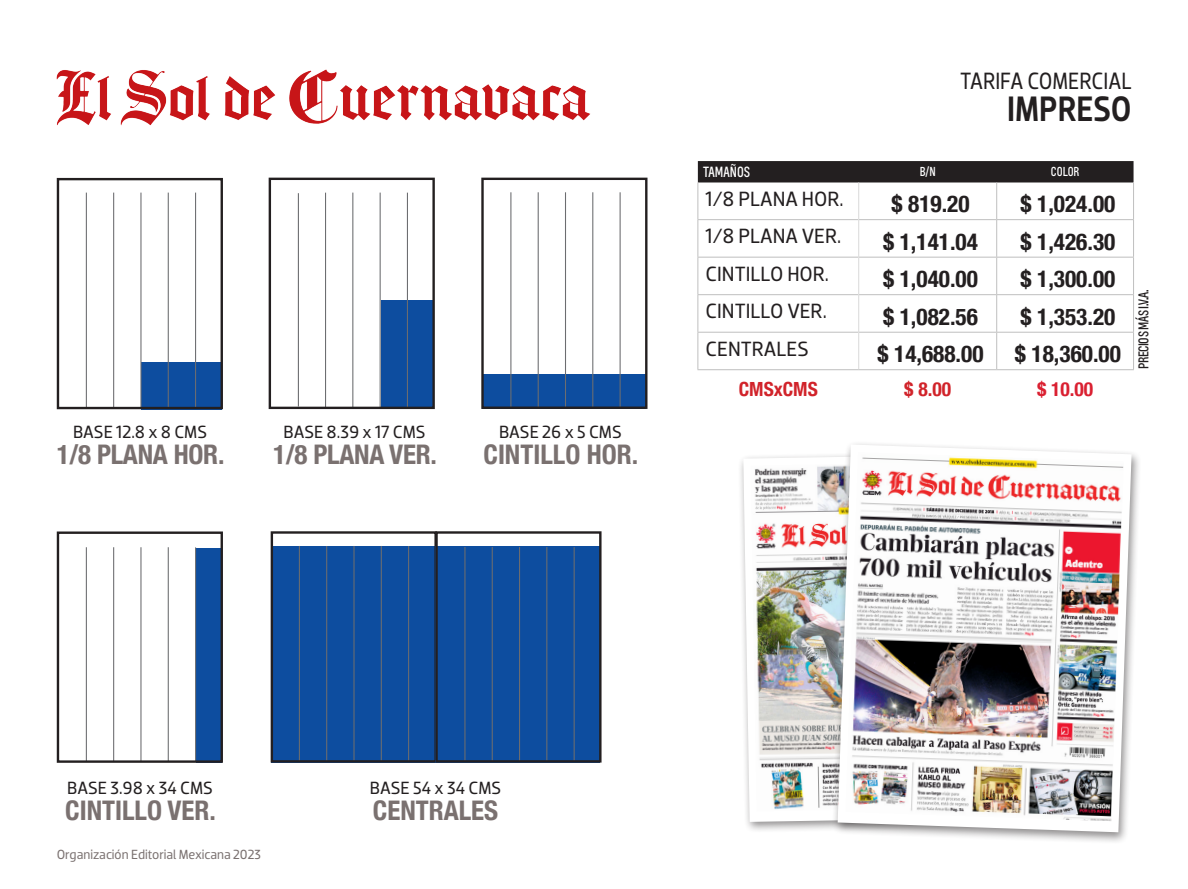
<style>
.page{position:relative;width:1188px;height:889px;background:#fff}
.page>*{position:absolute;margin:0;border:0;box-sizing:border-box;transform-origin:0 0}
.t1{font:500 36px "Dobra";color:#231f20;scale:.9 1}
.t2{font:700 condensed 27px "Helvetica Neue";color:#7a7170}
.t3{font:24px "Dobra";color:#231f20;scale:.9 1}
.t4{font:700 condensed 23.25px "Helvetica Neue";color:#231f20}
.t5{font:21px "Dobra";color:#231f20}
.t6{font:700 condensed 19.5px "Helvetica Neue";color:#d1232a}
.t7{font:700 condensed 19.5px "Helvetica Neue";color:#da2031}
.t8{font:18px "Dobra";color:#231f20}
.t9{font:condensed 13.8px "Louis";color:#fff}
.t10{font:13.5px "Dobra";color:#7a7170}
.t11{font:condensed 13.2px "Louis";letter-spacing:-.03em;color:#231f20}
.t12{font:condensed 12.15px "Louis";letter-spacing:-.005em;color:#fff}
</style>
<div class="page">
<img style="left:740px;top:455px;width:92px;height:370px">
<div style="left:698px;top:161px;width:436px;height:21px;background:#231f20"></div>
<hr style="left:698px;top:182px;width:1px;height:37px;background:#bfbfbf">
<hr style="left:698px;top:219px;width:160px;height:1px;background:#bfbfbf">
<hr style="left:698px;top:220px;width:1px;height:37px;background:#bfbfbf">
<hr style="left:698px;top:257px;width:160px;height:1px;background:#bfbfbf">
<hr style="left:698px;top:257px;width:1px;height:37px;background:#bfbfbf">
<hr style="left:698px;top:294px;width:160px;height:1px;background:#bfbfbf">
<hr style="left:698px;top:295px;width:1px;height:37px;background:#bfbfbf">
<hr style="left:698px;top:332px;width:160px;height:1px;background:#bfbfbf">
<hr style="left:698px;top:332px;width:1px;height:37px;background:#bfbfbf">
<hr style="left:858px;top:182px;width:1px;height:38px;background:#d9d9d9">
<hr style="left:858px;top:220px;width:1px;height:37px;background:#d9d9d9">
<hr style="left:858px;top:257px;width:1px;height:38px;background:#d9d9d9">
<hr style="left:858px;top:295px;width:1px;height:37px;background:#d9d9d9">
<hr style="left:858px;top:332px;width:1px;height:37px;background:#d9d9d9">
<hr style="left:996px;top:182px;width:1px;height:37px;background:#bfbfbf">
<hr style="left:1133px;top:182px;width:1px;height:37px;background:#bfbfbf">
<hr style="left:859px;top:219px;width:138px;height:1px;background:#bfbfbf">
<hr style="left:997px;top:219px;width:137px;height:1px;background:#bfbfbf">
<hr style="left:996px;top:220px;width:1px;height:37px;background:#bfbfbf">
<hr style="left:1133px;top:220px;width:1px;height:37px;background:#bfbfbf">
<hr style="left:859px;top:257px;width:138px;height:1px;background:#bfbfbf">
<hr style="left:997px;top:257px;width:137px;height:1px;background:#bfbfbf">
<hr style="left:996px;top:257px;width:1px;height:37px;background:#bfbfbf">
<hr style="left:1133px;top:257px;width:1px;height:37px;background:#bfbfbf">
<hr style="left:859px;top:294px;width:138px;height:1px;background:#bfbfbf">
<hr style="left:997px;top:294px;width:137px;height:1px;background:#bfbfbf">
<hr style="left:996px;top:295px;width:1px;height:37px;background:#bfbfbf">
<hr style="left:1133px;top:295px;width:1px;height:37px;background:#bfbfbf">
<hr style="left:859px;top:332px;width:138px;height:1px;background:#bfbfbf">
<hr style="left:997px;top:332px;width:137px;height:1px;background:#bfbfbf">
<hr style="left:996px;top:332px;width:1px;height:37px;background:#bfbfbf">
<hr style="left:1133px;top:332px;width:1px;height:37px;background:#bfbfbf">
<hr style="left:698px;top:369px;width:161px;height:1px;background:#bfbfbf">
<hr style="left:859px;top:369px;width:138px;height:1px;background:#bfbfbf">
<hr style="left:997px;top:369px;width:137px;height:1px;background:#bfbfbf">
<div style="left:141px;top:362px;width:80px;height:47px;background:#0d4d9f"></div>
<hr style="left:86px;top:193px;width:1px;height:215px;background:#6c6d70">
<hr style="left:113px;top:193px;width:1px;height:215px;background:#6c6d70">
<hr style="left:140px;top:193px;width:2px;height:215px;background:#6c6d70">
<hr style="left:168px;top:193px;width:1px;height:215px;background:#6c6d70">
<hr style="left:195px;top:193px;width:1px;height:215px;background:#6c6d70">
<div style="left:57px;top:178px;width:166px;height:231px;border:2px solid #231f20"></div>
<div style="left:381px;top:300px;width:52px;height:109px;background:#0d4d9f"></div>
<hr style="left:325px;top:193px;width:1px;height:215px;background:#6c6d70">
<hr style="left:352px;top:193px;width:1px;height:215px;background:#6c6d70">
<hr style="left:380px;top:193px;width:1px;height:215px;background:#6c6d70">
<hr style="left:407px;top:193px;width:1px;height:215px;background:#6c6d70">
<div style="left:269px;top:178px;width:166px;height:231px;border:2px solid #231f20"></div>
<div style="left:482px;top:374px;width:164px;height:35px;background:#0d4d9f"></div>
<hr style="left:510px;top:192px;width:1px;height:216px;background:#6c6d70">
<hr style="left:538px;top:192px;width:1px;height:216px;background:#6c6d70">
<hr style="left:565px;top:192px;width:1px;height:216px;background:#6c6d70">
<hr style="left:592px;top:192px;width:1px;height:216px;background:#6c6d70">
<hr style="left:620px;top:192px;width:1px;height:216px;background:#6c6d70">
<div style="left:481px;top:178px;width:167px;height:231px;border:2px solid #231f20"></div>
<hr style="left:298px;top:193px;width:1px;height:213px;background:#6c6d70">
<div style="left:196px;top:548px;width:25px;height:215px;background:#0d4d9f"></div>
<hr style="left:86px;top:547px;width:1px;height:214px;background:#6c6d70">
<hr style="left:113px;top:547px;width:1px;height:215px;background:#6c6d70">
<hr style="left:140px;top:547px;width:2px;height:214px;background:#6c6d70">
<hr style="left:168px;top:547px;width:1px;height:214px;background:#6c6d70">
<hr style="left:195px;top:547px;width:1px;height:215px;background:#6c6d70">
<div style="left:57px;top:531px;width:166px;height:232px;border:2px solid #231f20"></div>
<div style="left:271px;top:546px;width:163px;height:216px;background:#0d4d9f"></div>
<hr style="left:299px;top:546px;width:1px;height:215px;background:#6c6d70">
<hr style="left:326px;top:546px;width:1px;height:215px;background:#6c6d70">
<hr style="left:353px;top:546px;width:2px;height:215px;background:#6c6d70">
<hr style="left:381px;top:546px;width:1px;height:215px;background:#6c6d70">
<hr style="left:408px;top:546px;width:1px;height:215px;background:#6c6d70">
<div style="left:271px;top:531px;width:166px;height:231px;border:2px solid #231f20"></div>
<div style="left:435px;top:546px;width:165px;height:216px;background:#0d4d9f"></div>
<hr style="left:464px;top:547px;width:1px;height:214px;background:#6c6d70">
<hr style="left:492px;top:547px;width:1px;height:214px;background:#6c6d70">
<hr style="left:519px;top:547px;width:1px;height:214px;background:#6c6d70">
<hr style="left:546px;top:547px;width:1px;height:214px;background:#6c6d70">
<hr style="left:574px;top:547px;width:1px;height:214px;background:#6c6d70">
<div style="left:435px;top:531px;width:167px;height:231px;border:2px solid #231f20"></div>
<div style="left:832px;top:441px;width:310px;height:403px;background:#231f20;opacity:.5"></div>
<img style="left:834px;top:441px;width:301px;height:395px">
<img style="left:57px;top:69px;width:534px;height:57px">
<p class="t8" style="left:73px;top:421px;width:136px">BASE 12.8 x 8 CMS</p>
<p class="t2" style="left:57px;top:438px;width:169px">1/8 PLANA HOR.</p>
<p class="t8" style="left:284px;top:421px;width:144px">BASE 8.39 x 17 CMS</p>
<p class="t2" style="left:273px;top:438px;width:165px">1/8 PLANA VER.</p>
<p class="t8" style="left:499px;top:421px;width:124px">BASE 26 x 5 CMS</p>
<p class="t2" style="left:484px;top:438px;width:156px">CINTILLO HOR.</p>
<p class="t3" style="left:960px;top:66px;width:192px">TARIFA COMERCIAL</p>
<p class="t1" style="left:1007px;top:87px;width:140px">IMPRESO</p>
<p class="t9" style="left:703px;top:163px;width:48px">TAMAÑOS</p>
<p class="t12" style="left:920px;top:164px;width:18px">B/N</p>
<p class="t12" style="left:1051px;top:164px;width:30px">COLOR</p>
<p class="t5" style="left:706px;top:186px;width:139px">1/8 PLANA HOR.</p>
<p class="t4" style="left:891px;top:190px;width:80px">$ 819.20</p>
<p class="t4" style="left:1020px;top:190px;width:96px">$ 1,024.00</p>
<p class="t5" style="left:706px;top:224px;width:137px">1/8 PLANA VER.</p>
<p class="t4" style="left:883px;top:227px;width:96px">$ 1,141.04</p>
<p class="t4" style="left:1020px;top:227px;width:96px">$ 1,426.30</p>
<p class="t5" style="left:706px;top:261px;width:125px">CINTILLO HOR.</p>
<p class="t4" style="left:883px;top:265px;width:96px">$ 1,040.00</p>
<p class="t4" style="left:1020px;top:265px;width:96px">$ 1,300.00</p>
<p class="t5" style="left:706px;top:299px;width:123px">CINTILLO VER.</p>
<p class="t4" style="left:883px;top:302px;width:96px">$ 1,082.56</p>
<p class="t4" style="left:1020px;top:302px;width:96px">$ 1,353.20</p>
<p class="t5" style="left:706px;top:336px;width:105px">CENTRALES</p>
<p class="t4" style="left:877px;top:340px;width:108px">$ 14,688.00</p>
<p class="t4" style="left:1015px;top:340px;width:108px">$ 18,360.00</p>
<p class="t6" style="left:739px;top:377px;width:81px">CMSxCMS</p>
<p class="t6" style="left:904px;top:377px;width:48px">$ 8.00</p>
<p class="t7" style="left:1037px;top:377px;width:58px">$ 10.00</p>
<p class="t11" style="left:1135px;top:369px;width:81px;rotate:-90deg">PRECIOS MÁS I.V.A.</p>
<p class="t8" style="left:67px;top:777px;width:147px">BASE 3.98 x 34 CMS</p>
<p class="t2" style="left:65px;top:794px;width:152px">CINTILLO VER.</p>
<p class="t10" style="left:57px;top:846px;width:206px">Organización Editorial Mexicana 2023</p>
<p class="t8" style="left:370px;top:777px;width:133px">BASE 54 x 34 CMS</p>
<p class="t2" style="left:373px;top:794px;width:127px">CENTRALES</p>
</div>
